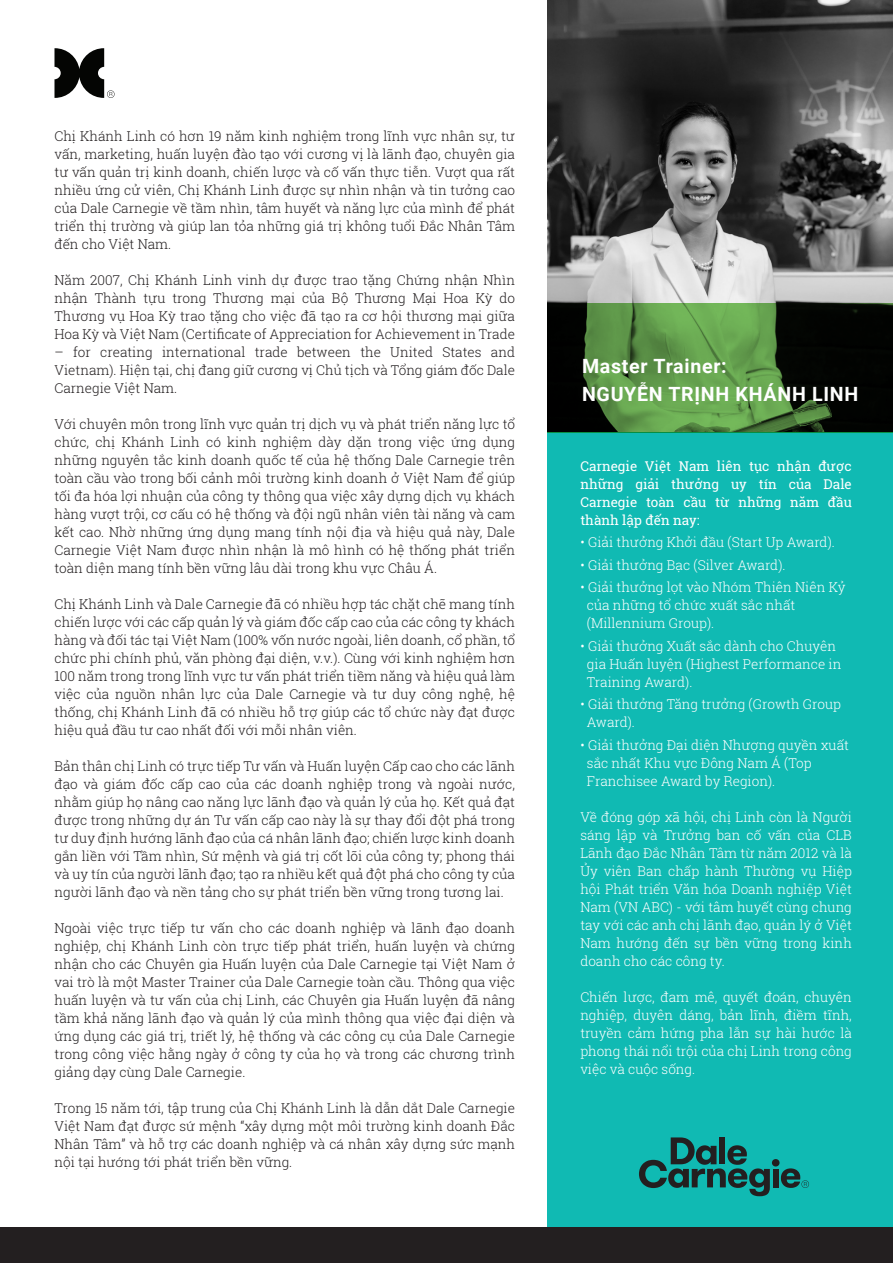
<style>
.page{position:relative;width:893px;height:1263px;background:#fff}
.page>*{position:absolute;margin:0;border:0;box-sizing:border-box;transform-origin:0 0}
.t1{font:700 19.65px/28.2px "Roboto";letter-spacing:.035em;color:#fff}
.t2{font:300 13.5px/18px "Roboto Slab";color:#231f20;text-align:justify}
.t3{font:300 13.5px/18px "Roboto Slab";color:#fff}
.t4{font:13.5px/18px "Roboto Slab";color:#fff;text-align:justify}
</style>
<div class="page">
<img style="left:548px;top:0;width:345px;height:303px">
<div style="left:548px;top:432px;width:345px;height:831px;background:#10bab3"></div>
<svg style="left:548px;top:303px;width:345px;height:129px;background:#385a2c"></svg>
<svg style="left:639px;top:1137px;width:170px;height:59px"></svg>
<svg style="left:55px;top:48px;width:60px;height:50px"></svg>
<div style="left:0;top:1227px;width:893px;height:36px;background:#231f20"></div>
<p class="t2" style="left:54px;top:127px;width:462px">Chị Khánh Linh có hơn 19 năm kinh nghiệm trong lĩnh vực nhân sự, tư vấn, marketing, huấn luyện đào tạo với cương vị là lãnh đạo, chuyên gia tư vấn quản trị kinh doanh, chiến lược và cố vấn thực tiễn. Vượt qua rất nhiều ứng cử viên, Chị Khánh Linh được sự nhìn nhận và tin tưởng cao của Dale Carnegie về tầm nhìn, tâm huyết và năng lực của mình để phát triển thị trường và giúp lan tỏa những giá trị không tuổi Đắc Nhân Tâm đến cho Việt Nam.</p>
<p class="t2" style="left:54px;top:271px;width:462px">Năm 2007, Chị Khánh Linh vinh dự được trao tặng Chứng nhận Nhìn nhận Thành tựu trong Thương mại của Bộ Thương Mại Hoa Kỳ do Thương vụ Hoa Kỳ trao tặng cho việc đã tạo ra cơ hội thương mại giữa Hoa Kỳ và Việt Nam (Certificate of Appreciation for Achievement in Trade</p>
<p class="t2" style="left:54px;top:343px;width:462px">– for creating international trade between the United States and Vietnam). Hiện tại, chị đang giữ cương vị Chủ tịch và Tổng giám đốc Dale Carnegie Việt Nam.</p>
<p class="t2" style="left:54px;top:415px;width:462px">Với chuyên môn trong lĩnh vực quản trị dịch vụ và phát triển năng lực tổ chức, chị Khánh Linh có kinh nghiệm dày dặn trong việc ứng dụng những nguyên tắc kinh doanh quốc tế của hệ thống Dale Carnegie trên toàn cầu vào trong bối cảnh môi trường kinh doanh ở Việt Nam để giúp tối đa hóa lợi nhuận của công ty thông qua việc xây dựng dịch vụ khách hàng vượt trội, cơ cấu có hệ thống và đội ngũ nhân viên tài năng và cam kết cao. Nhờ những ứng dụng mang tính nội địa và hiệu quả này, Dale Carnegie Việt Nam được nhìn nhận là mô hình có hệ thống phát triển toàn diện mang tính bền vững lâu dài trong khu vực Châu Á.</p>
<p class="t2" style="left:54px;top:595px;width:462px">Chị Khánh Linh và Dale Carnegie đã có nhiều hợp tác chặt chẽ mang tính chiến lược với các cấp quản lý và giám đốc cấp cao của các công ty khách hàng và đối tác tại Việt Nam (100% vốn nước ngoài, liên doanh, cổ phần, tổ chức phi chính phủ, văn phòng đại diện, v.v.). Cùng với kinh nghiệm hơn 100 năm trong trong lĩnh vực tư vấn phát triển tiềm năng và hiệu quả làm việc của nguồn nhân lực của Dale Carnegie và tư duy công nghệ, hệ thống, chị Khánh Linh đã có nhiều hỗ trợ giúp các tổ chức này đạt được hiệu quả đầu tư cao nhất đối với mỗi nhân viên.</p>
<p class="t2" style="left:54px;top:757px;width:462px">Bản thân chị Linh có trực tiếp Tư vấn và Huấn luyện Cấp cao cho các lãnh đạo và giám đốc cấp cao của các doanh nghiệp trong và ngoài nước, nhằm giúp họ nâng cao năng lực lãnh đạo và quản lý của họ. Kết quả đạt được trong những dự án Tư vấn cấp cao này là sự thay đổi đột phá trong tư duy định hướng lãnh đạo của cá nhân lãnh đạo; chiến lược kinh doanh gắn liền với Tầm nhìn, Sứ mệnh và giá trị cốt lõi của công ty; phong thái và uy tín của người lãnh đạo; tạo ra nhiều kết quả đột phá cho công ty của người lãnh đạo và nền tảng cho sự phát triển bền vững trong tương lai.</p>
<p class="t2" style="left:54px;top:919px;width:462px">Ngoài việc trực tiếp tư vấn cho các doanh nghiệp và lãnh đạo doanh nghiệp, chị Khánh Linh còn trực tiếp phát triển, huấn luyện và chứng nhận cho các Chuyên gia Huấn luyện của Dale Carnegie tại Việt Nam ở vai trò là một Master Trainer của Dale Carnegie toàn cầu. Thông qua việc huấn luyện và tư vấn của chị Linh, các Chuyên gia Huấn luyện đã nâng tầm khả năng lãnh đạo và quản lý của mình thông qua việc đại diện và ứng dụng các giá trị, triết lý, hệ thống và các công cụ của Dale Carnegie trong công việc hằng ngày ở công ty của họ và trong các chương trình giảng dạy cùng Dale Carnegie.</p>
<p class="t2" style="left:54px;top:1099px;width:462px">Trong 15 năm tới, tập trung của Chị Khánh Linh là dẫn dắt Dale Carnegie Việt Nam đạt được sứ mệnh “xây dựng một môi trường kinh doanh Đắc Nhân Tâm” và hỗ trợ các doanh nghiệp và cá nhân xây dựng sức mạnh nội tại hướng tới phát triển bền vững.</p>
<h1 class="t1" style="left:582px;top:351px;width:278px">Master Trainer:<br>NGUYỄN TRỊNH KHÁNH LINH</h1>
<p class="t4" style="left:580px;top:457px;width:273px">Carnegie Việt Nam liên tục nhận được những giải thưởng uy tín của Dale Carnegie toàn cầu từ những năm đầu thành lập đến nay:</p>
<p class="t3" style="left:580px;top:533px;width:256px">• Giải thưởng Khởi đầu (Start Up Award).</p>
<p class="t3" style="left:580px;top:556px;width:207px">• Giải thưởng Bạc (Silver Award).</p>
<p class="t3" style="left:587px;top:578px;width:260px;text-indent:-7px">• Giải thưởng lọt vào Nhóm Thiên Niên Kỷ của những tổ chức xuất sắc nhất (Millennium Group).</p>
<p class="t3" style="left:587px;top:637px;width:256px;text-indent:-7px">• Giải thưởng Xuất sắc dành cho Chuyên gia Huấn luyện (Highest Performance in<br>Training Award).</p>
<p class="t3" style="left:587px;top:695px;width:256px;text-indent:-7px">• Giải thưởng Tăng trưởng (Growth Group<br>Award).</p>
<p class="t3" style="left:587px;top:736px;width:264px;text-indent:-7px">• Giải thưởng Đại diện Nhượng quyền xuất sắc nhất Khu vực Đông Nam Á (Top<br>Franchisee Award by Region).</p>
<p class="t3" style="left:580px;top:808px;width:273px;text-align:justify">Về đóng góp xã hội, chị Linh còn là Người sáng lập và Trưởng ban cố vấn của CLB Lãnh đạo Đắc Nhân Tâm từ năm 2012 và là Ủy viên Ban chấp hành Thường vụ Hiệp hội Phát triển Văn hóa Doanh nghiệp Việt Nam (VN ABC) - với tâm huyết cùng chung tay với các anh chị lãnh đạo, quản lý ở Việt Nam hướng đến sự bền vững trong kinh doanh cho các công ty.</p>
<p class="t3" style="left:580px;top:987px;width:273px;text-align:justify">Chiến lược, đam mê, quyết đoán, chuyên nghiệp, duyên dáng, bản lĩnh, điềm tĩnh, truyền cảm hứng pha lẫn sự hài hước là phong thái nổi trội của chị Linh trong công việc và cuộc sống.</p>
</div>
